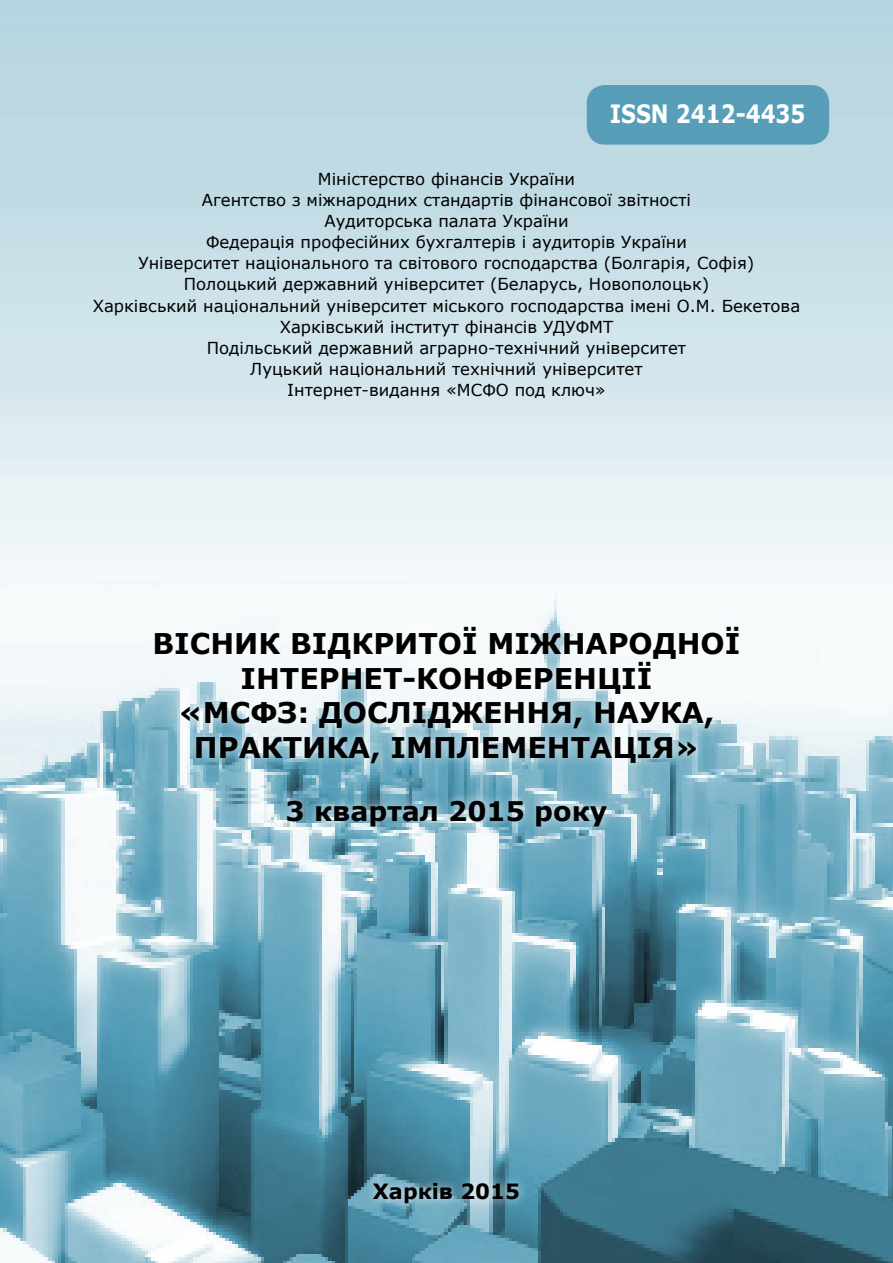
<style>
.page{position:relative;width:893px;height:1263px;background:#fff}
.page>*{position:absolute;margin:0;border:0;box-sizing:border-box;transform-origin:0 0}
.t1{font:700 28.5px/34.5px "Verdana";color:#000;text-align:center}
.t2{font:700 27px "Verdana";color:#000}
.t3{font:700 25.2px "Verdana";color:#fff;scale:.83 1}
.t4{font:700 21px "Verdana";color:#000}
.t5{font:16.5px/21px "Verdana";color:#000;text-align:center}
</style>
<div class="page">
<img style="left:0;top:0;width:893px;height:1263px">
<div style="left:145px;top:618px;width:603px;height:154px;background:#fff;opacity:.75"></div>
<div style="left:278px;top:790px;width:338px;height:45px;background:#fff;opacity:.75"></div>
<div style="left:365px;top:1173px;width:163px;height:39px;background:#fff;opacity:.75"></div>
<div style="left:587px;top:85px;width:242px;height:60px;background:#589eb8;border-radius:18px"></div>
<h3 class="t3" style="left:610px;top:96px;width:237px">ISSN 2412-4435</h3>
<p class="t5" style="left:93px;top:169px;width:709px">Міністерство фінансів України<br>Агентство з міжнародних стандартів фінансової звітності<br>Аудиторська палата України<br>Федерація професійних бухгалтерів і аудиторів України<br>Університет національного та світового господарства (Болгарія, Софія)<br>Полоцький державний університет (Беларусь, Новополоцьк)<br>Харківський національний університет міського господарства імені О.М. Бекетова Харківський інститут фінансів УДУФМТ<br>Подільський державний аграрно-технічний університет<br>Луцький національний технічний університет<br>Інтернет-видання «МСФО под ключ»</p>
<h1 class="t1" style="left:153px;top:626px;width:589px">ВІСНИК ВІДКРИТОЇ МІЖНАРОДНОЇ<br>ІНТЕРНЕТ-КОНФЕРЕНЦІЇ<br>«МСФЗ: ДОСЛІДЖЕННЯ, НАУКА,<br>ПРАКТИКА, ІМПЛЕМЕНТАЦІЯ»</h1>
<h2 class="t2" style="left:286px;top:792px;width:323px">3 квартал 2015 року</h2>
<p class="t4" style="left:373px;top:1177px;width:149px">Харків 2015</p>
</div>
